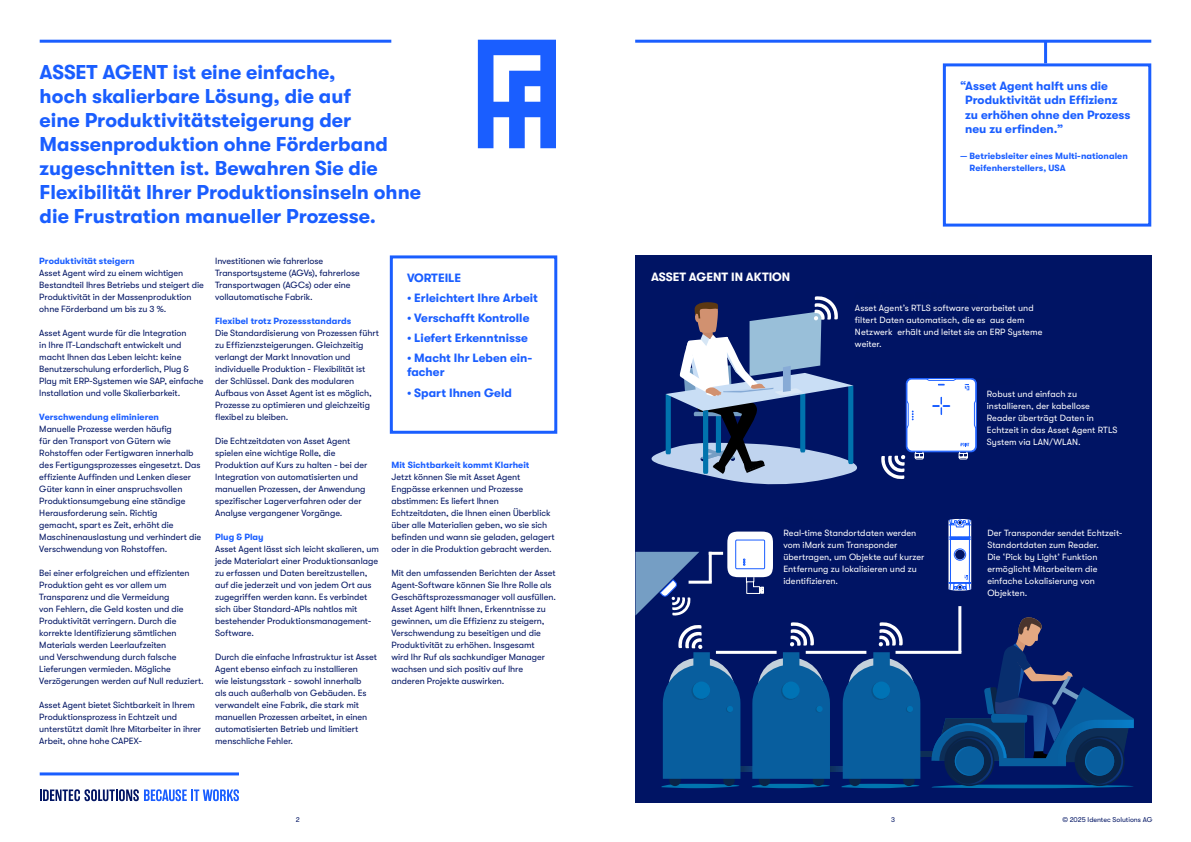
<style>
.page{position:relative;width:1191px;height:842px;background:#fff}
.page>*{position:absolute;margin:0;border:0;box-sizing:border-box;transform-origin:0 0}
.t1{font:700 20px/24px "GT Walsheim";color:#1a5eff}
.t2{font:700 12px/14.4px "GT Walsheim";color:#1a5eff}
.t3{font:700 12px "GT Walsheim";color:#fff}
.t4{font:9px/12px "GT Walsheim";letter-spacing:-.005em;color:#001463}
.t5{font:9px/12px "GT Walsheim";letter-spacing:.005em;color:#fff}
.t6{font:700 9px/12px "GT Walsheim";letter-spacing:.005em;color:#1a5eff}
.t7{font:7px "GT Walsheim";color:#001463}
</style>
<div class="page">
<div style="left:635px;top:255px;width:516px;height:547px;background:#001464"></div>
<svg style="left:635px;top:519px;width:517px;height:269px"></svg>
<svg style="left:651px;top:296px;width:326px;height:189px"></svg>
<div style="left:943px;top:63px;width:208px;height:164px;border:3px solid #1a5eff"></div>
<hr style="left:635px;top:40px;width:516px;height:3px;background:#1a5eff">
<hr style="left:1044px;top:41px;width:3px;height:22px;background:#1a5eff">
<svg style="left:40px;top:789px;width:199px;height:12px"></svg>
<hr style="left:40px;top:772px;width:199px;height:3px;background:#1a5eff">
<div style="left:390px;top:255px;width:167px;height:179px;border:3px solid #1a5eff"></div>
<hr style="left:40px;top:40px;width:351px;height:3px;background:#1a5eff">
<svg style="left:478px;top:40px;width:78px;height:108px"></svg>
<p class="t1" style="left:40px;top:60px;width:383px">ASSET AGENT ist eine einfache,<br>hoch skalierbare Lösung, die auf<br>eine Produktivitätsteigerung der Massenproduktion ohne Förderband zugeschnitten ist. Bewahren Sie die Flexibilität Ihrer Produktionsinseln ohne die Frustration manueller Prozesse.</p>
<p class="t6" style="left:39px;top:255px;width:97px">Produktivität steigern</p>
<p class="t4" style="left:39px;top:267px;width:166px">Asset Agent wird zu einem wichtigen Bestandteil Ihres Betriebs und steigert die Produktivität in der Massenproduktion ohne Förderband um bis zu 3 %.</p>
<p class="t4" style="left:39px;top:327px;width:166px">Asset Agent wurde für die Integration<br>in Ihre IT-Landschaft entwickelt und macht Ihnen das Leben leicht: keine Benutzerschulung erforderlich, Plug &amp; Play mit ERP-Systemen wie SAP, einfache Installation und volle Skalierbarkeit.</p>
<p class="t6" style="left:39px;top:411px;width:121px">Verschwendung eliminieren</p>
<p class="t4" style="left:39px;top:423px;width:163px">Manuelle Prozesse werden häufig<br>für den Transport von Gütern wie Rohstoffen oder Fertigwaren innerhalb des Fertigungsprozesses eingesetzt. Das effiziente Auffinden und Lenken dieser Güter kann in einer anspruchsvollen Produktionsumgebung eine ständige Herausforderung sein. Richtig<br>gemacht, spart es Zeit, erhöht die Maschinenauslastung und verhindert die Verschwendung von Rohstoffen.</p>
<p class="t4" style="left:39px;top:567px;width:166px">Bei einer erfolgreichen und effizienten Produktion geht es vor allem um Transparenz und die Vermeidung<br>von Fehlern, die Geld kosten und die Produktivität verringern. Durch die korrekte Identifizierung sämtlichen Materials werden Leerlaufzeiten<br>und Verschwendung durch falsche Lieferungen vermieden. Mögliche Verzögerungen werden auf Null reduziert.</p>
<p class="t4" style="left:39px;top:699px;width:163px">Asset Agent bietet Sichtbarkeit in Ihrem Produktionsprozess in Echtzeit und unterstützt damit Ihre Mitarbeiter in ihrer Arbeit, ohne hohe CAPEX-</p>
<p class="t4" style="left:215px;top:255px;width:146px">Investitionen wie fahrerlose<br>Transportsysteme (AGVs), fahrerlose<br>Transportwagen (AGCs) oder eine vollautomatische Fabrik.</p>
<p class="t6" style="left:215px;top:315px;width:138px">Flexibel trotz Prozessstandards</p>
<p class="t4" style="left:215px;top:327px;width:165px">Die Standardisierung von Prozessen führt zu Effizienzsteigerungen. Gleichzeitig verlangt der Markt Innovation und individuelle Produktion - Flexibilität ist der Schlüssel. Dank des modularen Aufbaus von Asset Agent ist es möglich, Prozesse zu optimieren und gleichzeitig flexibel zu bleiben.</p>
<p class="t4" style="left:215px;top:435px;width:154px">Die Echtzeitdaten von Asset Agent spielen eine wichtige Rolle, die Produktion auf Kurs zu halten - bei der Integration von automatisierten und manuellen Prozessen, der Anwendung spezifischer Lagerverfahren oder der Analyse vergangener Vorgänge.</p>
<p class="t6" style="left:215px;top:531px;width:50px">Plug &amp; Play</p>
<p class="t4" style="left:215px;top:543px;width:165px">Asset Agent lässt sich leicht skalieren, um jede Materialart einer Produktionsanlage zu erfassen und Daten bereitzustellen, auf die jederzeit und von jedem Ort aus zugegriffen werden kann. Es verbindet sich über Standard-APIs nahtlos mit bestehender Produktionsmanagement-Software.</p>
<p class="t4" style="left:215px;top:651px;width:163px">Durch die einfache Infrastruktur ist Asset Agent ebenso einfach zu installieren<br>wie leistungsstark - sowohl innerhalb<br>als auch außerhalb von Gebäuden. Es verwandelt eine Fabrik, die stark mit manuellen Prozessen arbeitet, in einen automatisierten Betrieb und limitiert menschliche Fehler.</p>
<h2 class="t2" style="left:407px;top:270px;width:56px">VORTEILE</h2>
<h2 class="t2" style="left:407px;top:290px;width:132px">• Erleichtert Ihre Arbeit</h2>
<h2 class="t2" style="left:407px;top:311px;width:124px">• Verschafft Kontrolle</h2>
<h2 class="t2" style="left:407px;top:331px;width:122px">• Liefert Erkenntnisse</h2>
<h2 class="t2" style="left:407px;top:351px;width:127px">• Macht Ihr Leben ein&shy;facher</h2>
<h2 class="t2" style="left:407px;top:385px;width:106px">• Spart Ihnen Geld</h2>
<p class="t6" style="left:391px;top:459px;width:139px">Mit Sichtbarkeit kommt Klarheit</p>
<p class="t4" style="left:391px;top:471px;width:165px">Jetzt können Sie mit Asset Agent Engpässe erkennen und Prozesse abstimmen: Es liefert Ihnen Echtzeitdaten, die Ihnen einen Überblick über alle Materialien geben, wo sie sich befinden und wann sie geladen, gelagert oder in die Produktion gebracht werden.</p>
<p class="t4" style="left:391px;top:567px;width:166px">Mit den umfassenden Berichten der Asset Agent-Software können Sie Ihre Rolle als Geschäftsprozessmanager voll ausfüllen.<br>Asset Agent hilft Ihnen, Erkenntnisse zu gewinnen, um die Effizienz zu steigern, Verschwendung zu beseitigen und die Produktivität zu erhöhen. Insgesamt<br>wird Ihr Ruf als sachkundiger Manager wachsen und sich positiv auf Ihre anderen Projekte auswirken.</p>
<h2 class="t3" style="left:651px;top:270px;width:141px">ASSET AGENT IN AKTION</h2>
<h2 class="t2" style="left:965px;top:78px;width:167px;text-indent:-5px">“Asset Agent halft uns die<br>Produktivität udn Effizienz zu erhöhen ohne den Prozess neu zu erfinden.”</h2>
<p class="t6" style="left:969px;top:150px;width:160px;text-indent:-10px">— Betriebsleiter eines Multi-nationalen<br>Reifenherstellers, USA</p>
<p class="t5" style="left:855px;top:302px;width:189px">Asset Agent’s RTLS software verarbeitet und filtert Daten automatisch, die es aus dem Netzwerk erhält und leitet sie an ERP Systeme weiter.</p>
<p class="t5" style="left:986px;top:388px;width:132px">Robust und einfach zu installieren, der kabellose<br>Reader überträgt Daten in<br>Echtzeit in das Asset Agent RTLS<br>System via LAN/WLAN.</p>
<p class="t5" style="left:783px;top:527px;width:143px">Real-time Standortdaten werden vom iMark zum Transponder übertragen, um Objekte auf kurzer<br>Entfernung zu lokalisieren und zu identifizieren.</p>
<p class="t5" style="left:987px;top:527px;width:137px">Der Transponder sendet Echtzeit-<br>Standortdaten zum Reader.<br>Die ‘Pick by Light’ Funktion ermöglicht Mitarbeitern die einfache Lokalisierung von<br>Objekten.</p>
<p class="t7" style="left:296px;top:815px;width:5px">2</p>
<p class="t7" style="left:891px;top:815px;width:5px">3</p>
<p class="t7" style="left:1062px;top:815px;width:92px">© 2025 Identec Solutions AG</p>
</div>
